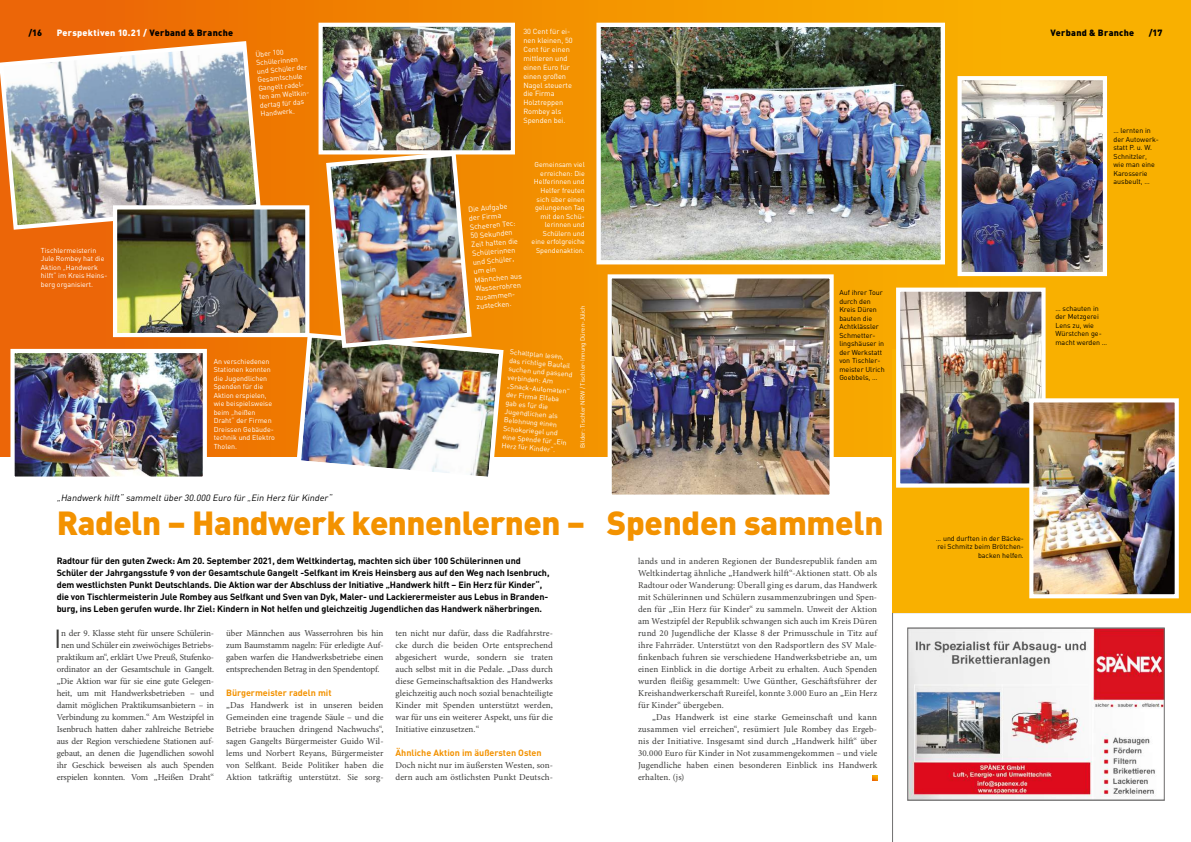
<style>
.page{position:relative;width:1191px;height:842px;background:#fff}
.page>*{position:absolute;margin:0;border:0;box-sizing:border-box;transform-origin:0 0}
.t1{font:900 33px "DIN";letter-spacing:-.015em;color:#f39200}
.t2{font:25.9px "DIN";color:#3c3c3b}
.t3{font:9px/12px "Minion Pro";letter-spacing:-.01em;color:#3c3c3b;text-align:justify}
.t4{font:700 9px/12px "DIN";letter-spacing:-.01em;color:#000}
.t5{font:9px/12px "Minion Pro";letter-spacing:.015em;color:#3c3c3b}
.t6{font:italic 9px "DIN";color:#000}
.t7{font:700 9px "DIN";color:#f39200}
.t8{font:900 9px "DIN";letter-spacing:.03em;color:#fff}
.t9{font:900 9px "DIN";letter-spacing:.03em;color:#000}
.t10{font:7.4px/8.9px "DIN";color:#fff}
.t11{font:7.1px/8.5px "DIN";color:#fff}
.t12{font:7.1px/8.5px "DIN";color:#000}
.t13{font:6.1px "DIN";color:#fff}
.s1{color:#000}
</style>
<div class="page">
<div style="left:0;top:0;width:1191px;height:456px;background:linear-gradient(to right,#eb6607,#fbbe03)"></div>
<svg style="left:892px;top:612px;width:299px;height:230px"></svg>
<div style="left:907px;top:628px;width:257px;height:172px;border:1px solid #706f6f"></div>
<svg style="left:872px;top:775px;width:5px;height:5px"></svg>
<div style="left:892px;top:349px;width:299px;height:263px;background:#f9b000"></div>
<img style="left:0;top:39px;width:263px;height:193px">
<img style="left:118px;top:210px;width:176px;height:122px">
<div style="left:113px;top:205px;width:196px;height:132px;border:4px solid #fff"></div>
<img style="left:601px;top:28px;width:339px;height:231px">
<div style="left:596px;top:23px;width:349px;height:241px;border:4px solid #fff"></div>
<img style="left:612px;top:279px;width:216px;height:215px">
<div style="left:607px;top:274px;width:226px;height:225px;border:4px solid #fff"></div>
<img style="left:962px;top:81px;width:140px;height:190px">
<div style="left:957px;top:76px;width:150px;height:200px;border:4px solid #fff"></div>
<img style="left:15px;top:354px;width:187px;height:122px">
<div style="left:10px;top:349px;width:197px;height:132px;border:4px solid #fff"></div>
<img style="left:323px;top:28px;width:187px;height:121px">
<div style="left:318px;top:23px;width:197px;height:131px;border:4px solid #fff"></div>
<img style="left:294px;top:149px;width:212px;height:328px">
<img style="left:901px;top:293px;width:139px;height:190px">
<div style="left:896px;top:288px;width:149px;height:200px;border:4px solid #fff"></div>
<img style="left:1034px;top:403px;width:139px;height:190px">
<div style="left:1029px;top:398px;width:149px;height:200px;border:4px solid #fff"></div>
<p class="t9" style="left:28px;top:27px;width:15px">/16</p>
<p class="t8" style="left:57px;top:27px;width:178px">Perspektiven 10.21 / <span class="s1">Verband &amp; Branche</span></p>
<p class="t9" style="left:1050px;top:27px;width:85px">Verband &amp; Branche</p>
<p class="t9" style="left:1148px;top:27px;width:15px">/17</p>
<p class="t10" style="left:523px;top:27px;width:51px">30 Cent für ei&shy;nen kleinen, 50<br>Cent für einen mittleren und einen Euro für einen großen<br>Nagel steuerte die Firma<br>Holztreppen<br>Rombey als<br>Spenden bei.</p>
<p class="t11" style="left:255px;top:50px;width:52px;rotate:-5deg">Über 100<br>Schülerinnen und Schüler der<br>Gesamtschule<br>Gangelt radel&shy;ten am Weltkin&shy;dertag für das<br>Handwerk.</p>
<p class="t11" style="left:41px;top:246px;width:68px">Tischlermeisterin<br>Jule Rombey hat die<br>Aktion „Handwerk hilft“ im Kreis Heins&shy;berg organisiert.</p>
<p class="t11" style="left:531px;top:160px;width:55px;text-align:right">Gemeinsam viel erreichen: Die<br>Helferinnen und<br>Helfer freuten sich über einen gelungenen Tag mit den Schü&shy;lerinnen und<br>Schülern und eine erfolgreiche<br>Spendenaktion.</p>
<p class="t10" style="left:468px;top:205px;width:49px;rotate:-5deg">Die Aufgabe der Firma<br>Scheeren Tec:<br>50 Sekunden<br>Zeit hatten die<br>Schülerinnen und Schüler, um ein<br>Männchen aus<br>Wasserrohren zusammen&shy;zustecken.</p>
<p class="t13" style="left:579px;top:448px;width:144px;rotate:-90deg">Bilder: Tischler NRW / Tischler-Innung Düren-Jülich</p>
<p class="t11" style="left:214px;top:357px;width:63px">An verschiedenen<br>Stationen konnten die Jugendlichen<br>Spenden für die<br>Aktion erspielen, wie beispielsweise beim „heißen<br>Draht“ der Firmen<br>Dreissen Gebäude&shy;technik und Elektro<br>Tholen.</p>
<p class="t11" style="left:510px;top:347px;width:66px;rotate:5deg">Schaltplan lesen, das richtige Bauteil suchen und passend verbinden: Am „Snack-Automaten“ der Firma Elteba gab es für die<br>Jugendlichen als<br>Belohnung einen<br>Schokoriegel und eine Spende für „Ein<br>Herz für Kinder“.</p>
<p class="t12" style="left:839px;top:288px;width:47px">Auf ihrer Tour durch den<br>Kreis Düren bauten die<br>Achtklässler<br>Schmetter&shy;lingshäuser in der Werkstatt von Tischler&shy;meister Ulrich<br>Goebbels, …</p>
<p class="t6" style="left:57px;top:492px;width:278px">„Handwerk hilft“ sammeltüber 30.000 Euro für „Ein Herz für Kinder“</p>
<h1 class="t1" style="left:57px;top:501px;width:828px">Radeln – Handwerk kennenlernen – Spenden sammeln</h1>
<p class="t3" style="left:638px;top:555px;width:241px">lands und in anderen Regionen der Bundesrepublik fanden am Weltkindertag ähnliche „Handwerk hilft“-Aktionen statt. Ob als Radtour oder Wanderung: Überall ging es darum, das Handwerk mit Schülerinnen und Schülern zusammenzubringen und Spen&shy;den für „Ein Herz für Kinder“ zu sammeln. Unweit der Aktion am Westzipfel der Republik schwangen sich auch im Kreis Düren rund 20 Jugendliche der Klasse 8 der Primusschule in Titz auf ihre Fahrräder. Unterstützt von den Radsportlern des SV Male&shy;finkenbach fuhren sie verschiedene Handwerksbetriebe an, um einen Einblick in die dortige Arbeit zu erhalten. Auch Spenden wurden fleißig gesammelt: Uwe Günther, Geschäftsführer der Kreishandwerkerschaft Rureifel, konnte 3.000 Euro an „Ein Herz für Kinder“ übergeben.</p>
<p class="t3" style="left:638px;top:711px;width:241px;text-indent:14px">„Das Handwerk ist eine starke Gemeinschaft und kann zusammen viel erreichen“, resümiert Jule Rombey das Ergeb&shy;nis der Initiative. Insgesamt sind durch „Handwerk hilft“ über 30.000 Euro für Kinder in Not zusammengekommen – und viele Jugendliche haben einen besonderen Einblick ins Handwerk erhalten. (js)</p>
<p class="t4" style="left:57px;top:554px;width:494px">Radtour für den guten Zweck: Am 20. September 2021, dem Weltkindertag, machten sich über 100 Schülerinnen und Schüler der Jahrgangsstufe 9 von der Gesamtschule Gangelt -Selfkant im Kreis Heinsberg aus auf den Weg nach Isenbruch, dem westlichsten Punkt Deutschlands. Die Aktion war der Abschluss der Initiative „Handwerk hilft – Ein Herz für Kinder“, die von Tischlermeisterin Jule Rombey aus Selfkant und Sven van Dyk, Maler- und Lackierermeister aus Lebus in Branden&shy;burg, ins Leben gerufen wurde. Ihr Ziel: Kindern in Not helfen und gleichzeitig Jugendlichen das Handwerk näherbringen.</p>
<p class="t3" style="left:395px;top:627px;width:159px">ten nicht nur dafür, dass die Radfahrstre&shy;cke durch die beiden Orte entsprechend abgesichert wurde, sondern sie traten auch selbst mit in die Pedale. „Dass durch diese Gemeinschaftsaktion des Handwerks gleichzeitig auch noch sozial benachteiligte Kinder mit Spenden unterstützt werden, war für uns ein weiterer Aspekt, uns für die Initiative einzusetzen.“</p>
<p class="t7" style="left:395px;top:747px;width:148px">Ähnliche Aktion im äußersten Osten</p>
<p class="t5" style="left:395px;top:759px;width:159px">Doch nicht nur im äußersten Westen, son&shy;dern auch am östlichsten Punkt Deutsch-</p>
<h2 class="t2" style="left:54px;top:622px;width:9px">I</h2>
<p class="t3" style="left:57px;top:627px;width:159px;text-align:center">n der 9. Klasse steht für unsere Schülerin&shy;nen und Schüler ein zweiwöchiges Betriebs&shy;praktikum an“, erklärt Uwe Preuß, Stufenko&shy;ordinator an der Gesamtschule in Gangelt. „Die Aktion war für sie eine gute Gelegen&shy;heit, um mit Handwerksbetrieben – und damit möglichen Praktikumsanbietern – in Verbindung zu kommen.“ Am Westzipfel in Isenbruch hatten daher zahlreiche Betriebe aus der Region verschiedene Stationen auf&shy;gebaut, an denen die Jugendlichen sowohl ihr Geschick beweisen als auch Spenden erspielen konnten. Vom „Heißen Draht“</p>
<p class="t3" style="left:226px;top:627px;width:159px">über Männchen aus Wasserrohren bis hin zum Baumstamm nageln: Für erledigte Auf&shy;gaben warfen die Handwerksbetriebe einen entsprechenden Betrag in den Spendentopf.</p>
<p class="t7" style="left:226px;top:687px;width:107px">Bürgermeister radeln mit</p>
<p class="t3" style="left:226px;top:699px;width:159px">„Das Handwerk ist in unseren beiden Gemeinden eine tragende Säule – und die Betriebe brauchen dringend Nachwuchs“, sagen Gangelts Bürgermeister Guido Wil&shy;lems und Norbert Reyans, Bürgermeister von Selfkant. Beide Politiker haben die Aktion tatkräftig unterstützt. Sie sorg-</p>
<p class="t12" style="left:1113px;top:126px;width:47px">… lernten in der Autowerk&shy;statt P. u. W.<br>Schnitzler, wie man eine<br>Karosserie ausbeult, …</p>
<p class="t12" style="left:1055px;top:304px;width:53px">… schauten in der Metzgerei<br>Lens zu, wie<br>Würstchen ge&shy;macht werden …</p>
<p class="t12" style="left:936px;top:534px;width:90px;text-align:right">… und durften in der Bäcke&shy;rei Schmitz beim Brötchen&shy;backen helfen.</p>
</div>
